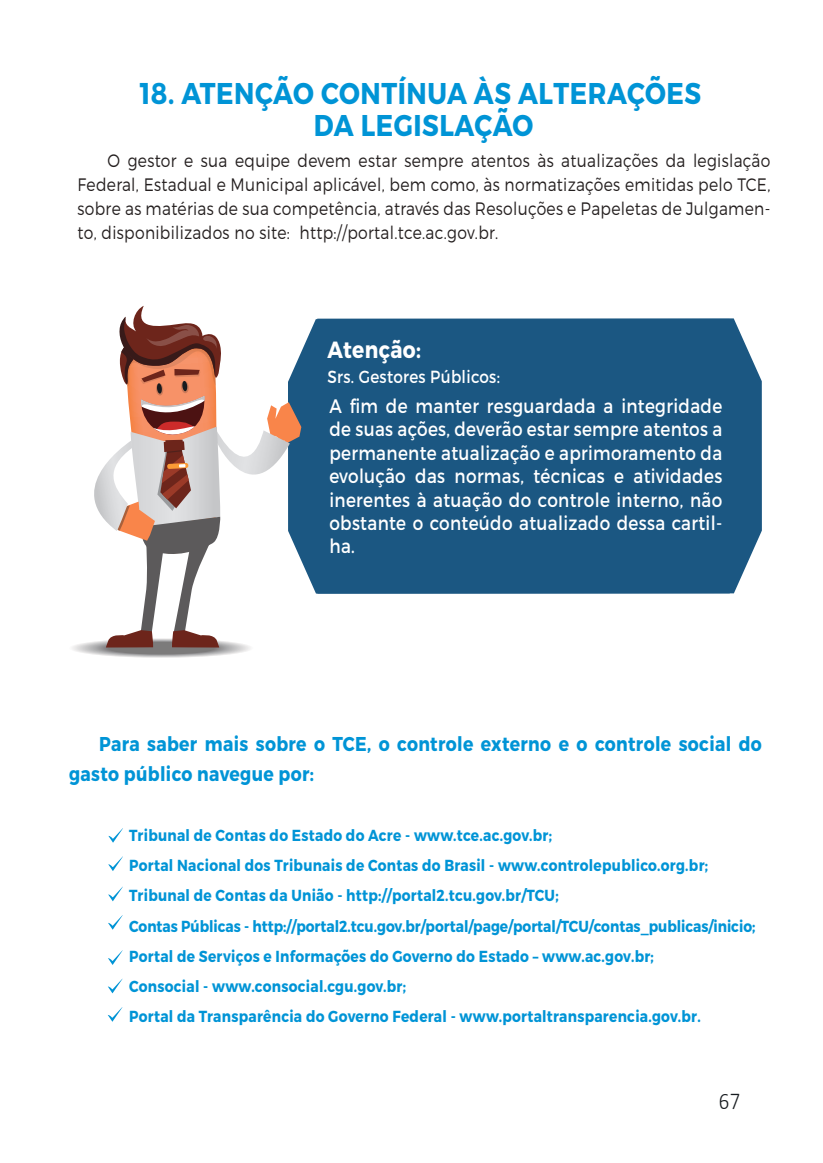
<style>
.page{position:relative;width:823px;height:1163px;background:#fff}
.page>*{position:absolute;margin:0;border:0;box-sizing:border-box;transform-origin:0 0}
.t1{font:700 30px/32px "Montserrat";letter-spacing:.02em;color:#0094d6;text-align:center;scale:.86 1}
.t2{font:300 24px "Calibri";color:#171b1f;scale:.86 1}
.t3{font:700 23.4px "Montserrat";letter-spacing:.02em;color:#fff;scale:.86 1}
.t4{font:700 20px/30px "Montserrat";letter-spacing:.02em;color:#0094d6;scale:.86 1}
.t5{font:19.6px/23.4px "Montserrat";letter-spacing:.02em;color:#fff;text-align:justify;scale:.86 1}
.t6{font:300 18px/24px "Montserrat";letter-spacing:.02em;color:#241f1f;text-align:justify;scale:.86 1}
.t7{font:17.6px "Montserrat";letter-spacing:.02em;color:#fff;scale:.86 1}
.t8{font:700 16px/30px "Montserrat";letter-spacing:.02em;color:#0094d6;scale:.86 1}
</style>
<div class="page">
<svg style="left:301px;top:319px;width:16px;height:274px;fill:#1b5782"></svg>
<div style="left:317px;top:318px;width:444px;height:275px;background:#1b5782"></div>
<svg style="left:76px;top:639px;width:170px;height:18px"></svg>
<svg style="left:86px;top:640px;width:150px;height:16px"></svg>
<div style="left:92px;top:641px;width:138px;height:14px;background:#aaaaac;border-radius:50%"></div>
<div style="left:95px;top:641px;width:132px;height:14px;background:#a2a2a3;border-radius:50%"></div>
<svg style="left:96px;top:641px;width:130px;height:14px"></svg>
<svg style="left:96px;top:641px;width:130px;height:13px"></svg>
<div style="left:98px;top:641px;width:126px;height:13px;background:#949395;border-radius:50%"></div>
<div style="left:99px;top:641px;width:125px;height:13px;background:#929293;border-radius:50%"></div>
<div style="left:99px;top:641px;width:124px;height:13px;background:#8d8c8e;border-radius:50%"></div>
<div style="left:100px;top:641px;width:122px;height:13px;background:#939293;border-radius:50%"></div>
<div style="left:102px;top:642px;width:118px;height:12px;background:#888789;border-radius:50%"></div>
<div style="left:104px;top:642px;width:115px;height:12px;background:#838183;border-radius:50%"></div>
<div style="left:104px;top:642px;width:114px;height:12px;background:#818081;border-radius:50%"></div>
<svg style="left:109px;top:642px;width:104px;height:11px"></svg>
<svg style="left:73px;top:306px;width:228px;height:341px"></svg>
<svg style="left:108px;top:828px;width:15px;height:14px"></svg>
<svg style="left:108px;top:856px;width:15px;height:14px"></svg>
<svg style="left:108px;top:886px;width:15px;height:15px"></svg>
<svg style="left:108px;top:915px;width:15px;height:14px"></svg>
<svg style="left:108px;top:950px;width:15px;height:14px"></svg>
<svg style="left:108px;top:978px;width:15px;height:15px"></svg>
<svg style="left:108px;top:1007px;width:15px;height:14px"></svg>
<h1 class="t1" style="left:140px;top:78px;width:653px">18. ATENÇÃO CONTÍNUA ÀS ALTERAÇÕES<br>DA LEGISLAÇÃO</h1>
<p class="t6" style="left:77px;top:148px;width:806px;text-indent:30px">O gestor e sua equipe devem estar sempre atentos às atualizações da legislação Federal, Estadual e Municipal aplicável, bem como, às normatizações emitidas pelo TCE, sobre as matérias de sua competência, através das Resoluções e Papeletas de Julgamen&shy;to, disponibilizados no site: http://portal.tce.ac.gov.br.</p>
<h3 class="t3" style="left:327px;top:335px;width:110px">Atenção:</h3>
<p class="t7" style="left:327px;top:366px;width:202px">Srs. Gestores Públicos:</p>
<p class="t5" style="left:329px;top:394px;width:458px">A fim de manter resguardada a integridade de suas ações, deverão estar sempre atentos a permanente atualização e aprimoramento da evolução das normas, técnicas e atividades inerentes à atuação do controle interno, não obstante o conteúdo atualizado dessa cartil&shy;ha.</p>
<p class="t4" style="left:69px;top:729px;width:806px;text-indent:30px">Para saber mais sobre o TCE, o controle externo e o controle social do gasto público navegue por:</p>
<p class="t8" style="left:129px;top:820px;width:729px">Tribunal de Contas do Estado do Acre - www.tce.ac.gov.br;<br>Portal Nacional dos Tribunais de Contas do Brasil - www.controlepublico.org.br; Tribunal de Contas da União - http://portal2.tcu.gov.br/TCU;<br>Contas Públicas - http://portal2.tcu.gov.br/portal/page/portal/TCU/contas_publicas/inicio; Portal de Serviços e Informações do Governo do Estado – www.ac.gov.br;<br>Consocial - www.consocial.cgu.gov.br;<br>Portal da Transparência do Governo Federal - www.portaltransparencia.gov.br.</p>
<h2 class="t2" style="left:718px;top:1085px;width:26px">67</h2>
</div>
